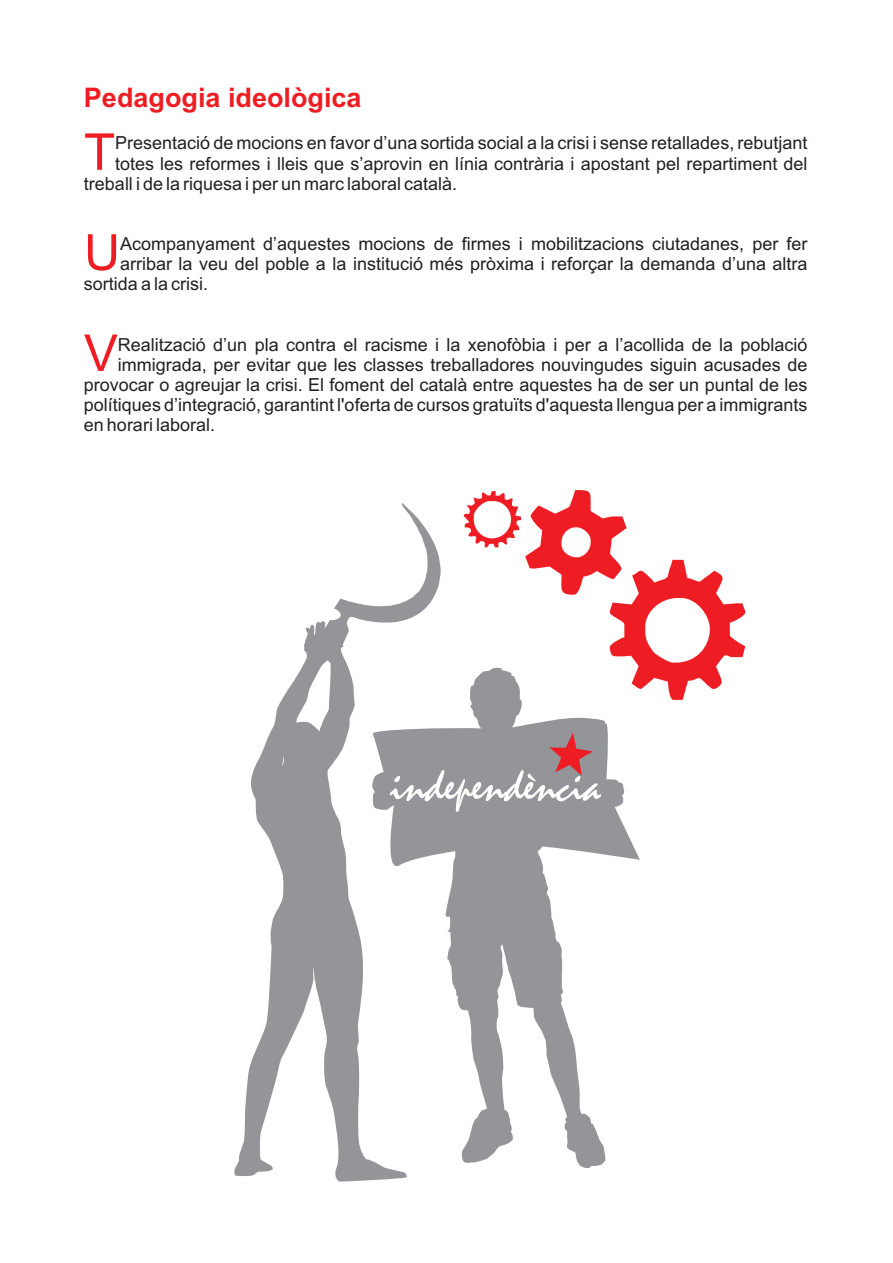
<style>
.page{position:relative;width:893px;height:1263px;background:#fff}
.page>*{position:absolute;margin:0;border:0;box-sizing:border-box;transform-origin:0 0}
.t1{font:50.85px "Arial";color:#ee1d23}
.t2{font:49.95px "Arial";color:#ee1d23}
.t3{font:700 27px "Arial";color:#ee1d23}
.t4{font:18px "Arial";color:#231f20}
</style>
<div class="page">
<svg style="left:464px;top:490px;width:281px;height:210px"></svg>
<svg style="left:407px;top:667px;width:233px;height:501px"></svg>
<svg style="left:234px;top:625px;width:173px;height:556px"></svg>
<svg style="left:312px;top:503px;width:129px;height:160px"></svg>
<svg style="left:390px;top:733px;width:211px;height:79px;background:#a29c9e"></svg>
<h3 class="t3" style="left:84px;top:88px;width:279px">Pedagogia ideològica</h3>
<h1 class="t1" style="left:84px;top:133px;width:33px">T</h1>
<p class="t4" style="left:115px;top:136px;width:694px">Presentació de mocions en favor d’una sortida social a la crisi i sense retallades, rebutjant</p>
<p class="t4" style="left:115px;top:156px;width:694px">totes les reformes i lleis que s’aprovin en línia contrària i apostant pel repartiment del</p>
<p class="t4" style="left:84px;top:177px;width:375px">treball i de la riquesa i per un marc laboral català.</p>
<h2 class="t2" style="left:84px;top:234px;width:38px">U</h2>
<p class="t4" style="left:120px;top:237px;width:689px">Acompanyament d’aquestes mocions de firmes i mobilitzacions ciutadanes, per fer</p>
<p class="t4" style="left:120px;top:257px;width:689px">arribar la veu del poble a la institució més pròxima i reforçar la demanda d’una altra</p>
<p class="t4" style="left:84px;top:277px;width:126px">sortida a la crisi.</p>
<h1 class="t1" style="left:84px;top:334px;width:35px">V</h1>
<p class="t4" style="left:118px;top:337px;width:691px">Realització d’un pla contra el racisme i la xenofòbia i per a l’acollida de la població</p>
<p class="t4" style="left:118px;top:358px;width:691px">immigrada, per evitar que les classes treballadores nouvingudes siguin acusades de</p>
<p class="t4" style="left:84px;top:378px;width:725px">provocar o agreujar la crisi. El foment del català entre aquestes ha de ser un puntal de les</p>
<p class="t4" style="left:84px;top:398px;width:725px">polítiques d’integració, garantint l'oferta de cursos gratuïts d'aquesta llengua per a immigrants</p>
<p class="t4" style="left:84px;top:418px;width:133px">en horari laboral.</p>
</div>
